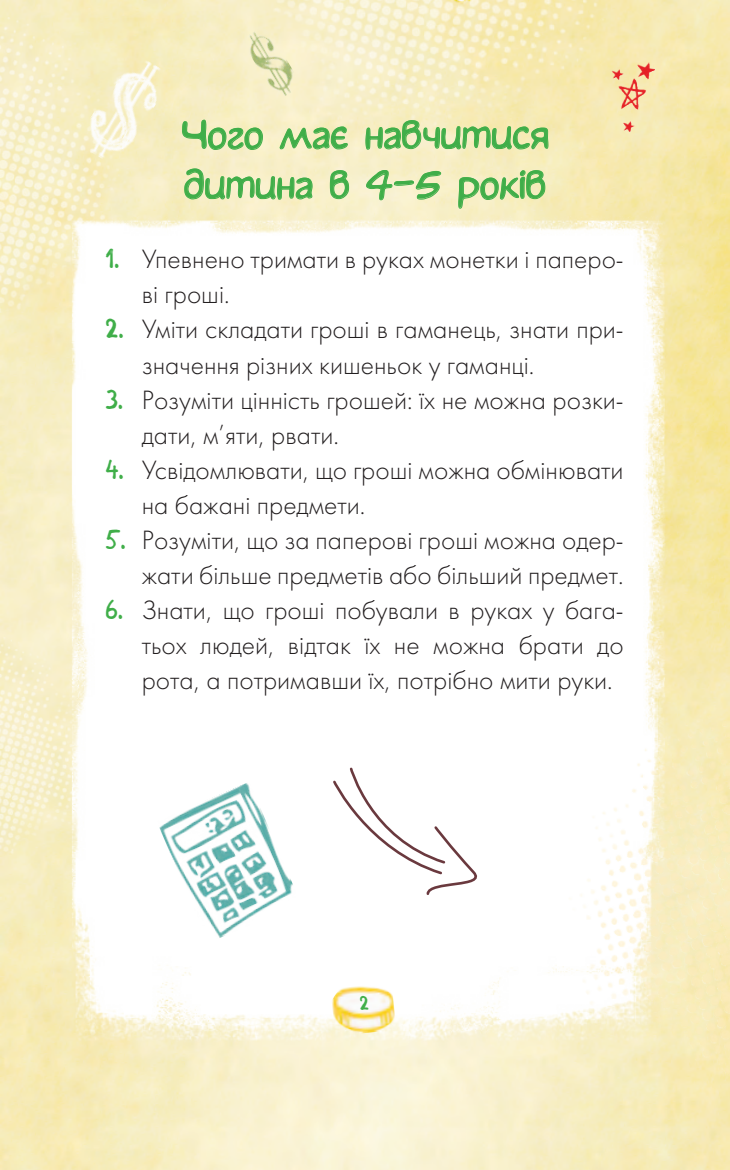
<style>
.page{position:relative;width:730px;height:1170px;background:#fff}
.page>*{position:absolute;margin:0;border:0;box-sizing:border-box;transform-origin:0 0}
.t1{font:32.5px/50px "v Whiz Bang";color:#40ae49}
.t2{font:27.5px/35px "Futura Light C";color:#231f20}
.t3{font:20px "Chocolate Hippo";color:#40ae49}
.s1{font-family:"Chocolate Hippo";color:#40ae49}
</style>
<div class="page">
<img style="left:14px;top:111px;width:715px;height:1058px">
<svg style="left:181px;top:119px;width:83px;height:32px;background:#dae4b1"></svg>
<svg style="left:279px;top:136px;width:70px;height:14px"></svg>
<svg style="left:365px;top:136px;width:184px;height:14px;background:#cedfa6"></svg>
<svg style="left:184px;top:168px;width:129px;height:32px;background:#d7e3b1"></svg>
<svg style="left:329px;top:169px;width:21px;height:31px"></svg>
<svg style="left:365px;top:169px;width:77px;height:32px;background:#e0e7ba"></svg>
<svg style="left:457px;top:169px;width:89px;height:40px;background:#dae3ae"></svg>
<svg style="left:332px;top:766px;width:159px;height:130px"></svg>
<img style="left:129px;top:50px;width:44px;height:118px">
<img style="left:241px;top:25px;width:19px;height:76px">
<img style="left:157px;top:781px;width:144px;height:161px">
<img style="left:260px;top:0;width:351px;height:136px">
<img style="left:0;top:637px;width:93px;height:225px">
<img style="left:0;top:17px;width:129px;height:305px">
<img style="left:611px;top:63px;width:44px;height:68px">
<img style="left:568px;top:715px;width:162px;height:359px">
<img style="left:325px;top:979px;width:72px;height:57px">
<p class="t1" style="left:181px;top:110px;width:370px">Чого має навчитися дитина в 4–5 років</p>
<p class="t2" style="left:142px;top:242px;width:483px;text-indent:-35px"><span class="s1">1.</span> Упевнено тримати в руках монетки і паперо&shy;ві гроші.</p>
<p class="t2" style="left:142px;top:312px;width:483px;text-indent:-35px"><span class="s1">2.</span> Уміти складати гроші в гаманець, знати при&shy;значення різних кишеньок у гаманці.</p>
<p class="t2" style="left:142px;top:382px;width:483px;text-indent:-35px"><span class="s1">3.</span> Розуміти цінність грошей: їх не можна розки&shy;дати, м’яти, рвати.</p>
<p class="t2" style="left:142px;top:453px;width:483px;text-indent:-35px"><span class="s1">4.</span> Усвідомлювати, що гроші можна обмінювати на бажані предмети.</p>
<p class="t2" style="left:106px;top:523px;width:519px;text-align:right"><span class="s1">5.</span> Розуміти, що за паперові гроші можна одер&shy;жати більше предметів або більший предмет.</p>
<p class="t2" style="left:142px;top:593px;width:483px;text-align:justify;text-indent:-35px"><span class="s1">6.</span> Знати, що гроші побували в руках у бага&shy;тьох людей, відтак їх не можна брати до рота, а потримавши їх, потрібно мити руки.</p>
<p class="t3" style="left:360px;top:989px;width:11px">2</p>
</div>
